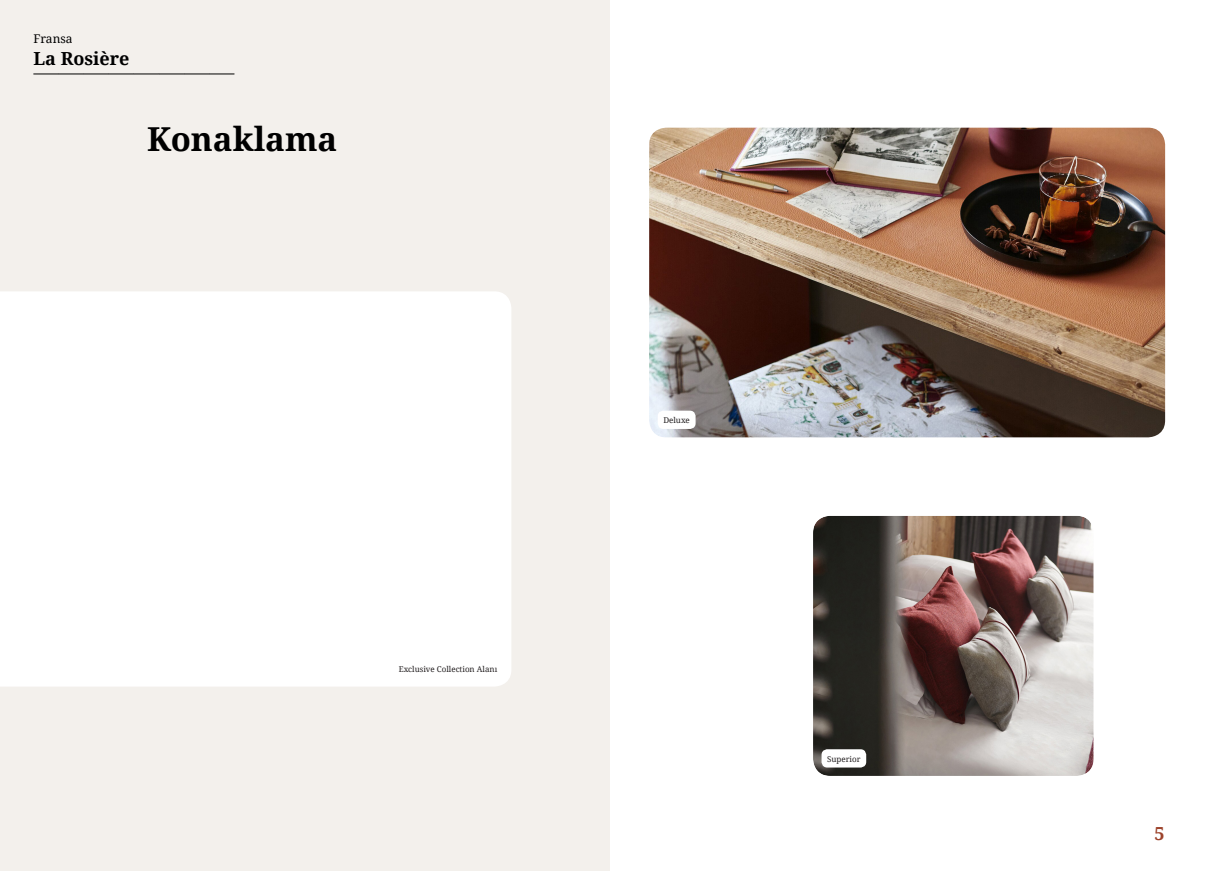
<style>
.page{position:relative;width:1219px;height:871px;background:#fff}
.page>*{position:absolute;margin:0;border:0;box-sizing:border-box;transform-origin:0 0}
.t1{font:700 33px "Noto Serif";color:#000}
.t2{font:700 18px "Noto Serif";color:#000}
.t3{font:700 18px "Noto Serif";color:#9d432c}
.t4{font:12px "Noto Serif";color:#000}
.t5{font:8px "Noto Serif";color:#231f20}
</style>
<div class="page">
<div style="left:0;top:0;width:609px;height:870px;background:#f3f0ec"></div>
<img style="left:649px;top:128px;width:516px;height:309px">
<img style="left:814px;top:516px;width:279px;height:258px">
<div style="left:805px;top:507px;width:297px;height:276px;border:8px solid #fff;border-radius:21px"></div>
<div style="left:658px;top:410px;width:38px;height:19px;background:#fff;border-radius:6px"></div>
<div style="left:821px;top:749px;width:45px;height:18px;background:#fff;border-radius:6px"></div>
<div style="left:0;top:291px;width:511px;height:395px;background:#fff"></div>
<div style="left:393px;top:659px;width:110px;height:19px;background:#fff;border-radius:6px"></div>
<svg style="left:34px;top:74px;width:200px;height:1px"></svg>
<h3 class="t4" style="left:33px;top:30px;width:41px">Fransa</h3>
<h2 class="t2" style="left:33px;top:45px;width:98px">La Rosière</h2>
<h1 class="t1" style="left:147px;top:116px;width:192px">Konaklama</h1>
<p class="t5" style="left:399px;top:663px;width:100px">Exclusive Collection Alanı</p>
<p class="t5" style="left:663px;top:414px;width:28px">Deluxe</p>
<p class="t5" style="left:827px;top:752px;width:35px">Superior</p>
<h2 class="t3" style="left:1154px;top:820px;width:12px">5</h2>
</div>
